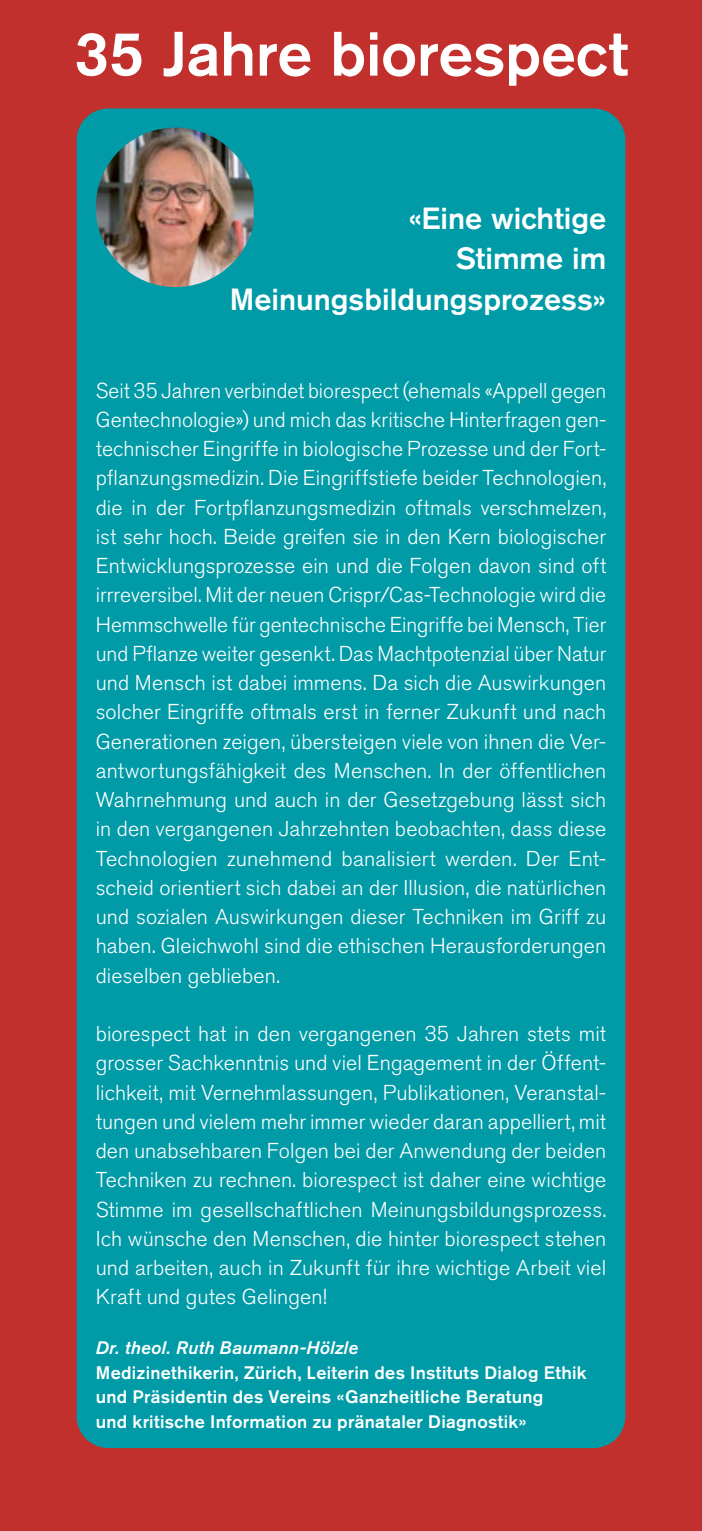
<style>
.page{position:relative;width:702px;height:1531px;background:#c1302d}
.page>*{position:absolute;margin:0;border:0;box-sizing:border-box;transform-origin:0 0}
.t1{font:500 62.1px "Akzidenz Grotesk BE";letter-spacing:-.005em;color:#fff}
.t2{font:500 30.38px/40.5px "Akzidenz Grotesk BE";color:#fff;text-align:right}
.t3{font:300 21.38px/29.2px "Akzidenz Grotesk BE";letter-spacing:.005em;color:#fff;text-align:justify}
.t4{font:500 18px/24.8px "Akzidenz Grotesk BE";letter-spacing:.015em;color:#fff}
.t5{font:italic 500 18px "Akzidenz Grotesk BE";letter-spacing:.015em;color:#fff}
</style>
<div class="page">
<div style="left:77px;top:108px;width:548px;height:1340px;background:#009ba7;border-radius:32px"></div>
<img style="left:96px;top:128px;width:158px;height:159px">
<h1 class="t1" style="left:74px;top:16px;width:556px">35 Jahre biorespect</h1>
<h2 class="t2" style="left:230px;top:197px;width:378px">«Eine wichtige<br>Stimme im<br>Meinungsbildungsprozess»</h2>
<p class="t3" style="left:96px;top:376px;width:512px">Seit 35 Jahren verbindet biorespect (ehemals «Appell gegen Gentechnologie») und mich das kritische Hinterfragen gen&shy;technischer Eingriffe in biologische Prozesse und der Fort&shy;pflanzungsmedizin. Die Eingriffstiefe beider Technologien, die in der Fortpflanzungsmedizin oftmals verschmelzen, ist sehr hoch. Beide greifen sie in den Kern biologischer Entwicklungsprozesse ein und die Folgen davon sind oft irrreversibel. Mit der neuen Crispr/Cas-Technologie wird die Hemmschwelle für gentechnische Eingriffe bei Mensch, Tier und Pflanze weiter gesenkt. Das Machtpotenzial über Natur und Mensch ist dabei immens. Da sich die Auswirkungen solcher Eingriffe oftmals erst in ferner Zukunft und nach Generationen zeigen, übersteigen viele von ihnen die Ver&shy;antwortungsfähigkeit des Menschen. In der öffentlichen Wahrnehmung und auch in der Gesetzgebung lässt sich in den vergangenen Jahrzehnten beobachten, dass diese Technologien zunehmend banalisiert werden. Der Ent&shy;scheid orientiert sich dabei an der Illusion, die natürlichen und sozialen Auswirkungen dieser Techniken im Griff zu haben. Gleichwohl sind die ethischen Herausforderungen dieselben geblieben.</p>
<p class="t3" style="left:96px;top:1019px;width:512px">biorespect hat in den vergangenen 35 Jahren stets mit grosser Sachkenntnis und viel Engagement in der Öffent&shy;lichkeit, mit Vernehmlassungen, Publikationen, Veranstal&shy;tungen und vielem mehr immer wieder daran appelliert, mit den unabsehbaren Folgen bei der Anwendung der beiden Techniken zu rechnen. biorespect ist daher eine wichtige Stimme im gesellschaftlichen Meinungsbildungsprozess.<br>Ich wünsche den Menschen, die hinter biorespect stehen und arbeiten, auch in Zukunft für ihre wichtige Arbeit viel Kraft und gutes Gelingen!</p>
<p class="t5" style="left:96px;top:1337px;width:264px">Dr. theol. Ruth Baumann-Hölzle</p>
<p class="t4" style="left:96px;top:1359px;width:492px">Medizinethikerin, Zürich, Leiterin des Instituts Dialog Ethik und Präsidentin des Vereins «Ganzheitliche Beratung<br>und kritische Information zu pränataler Diagnostik»</p>
</div>
